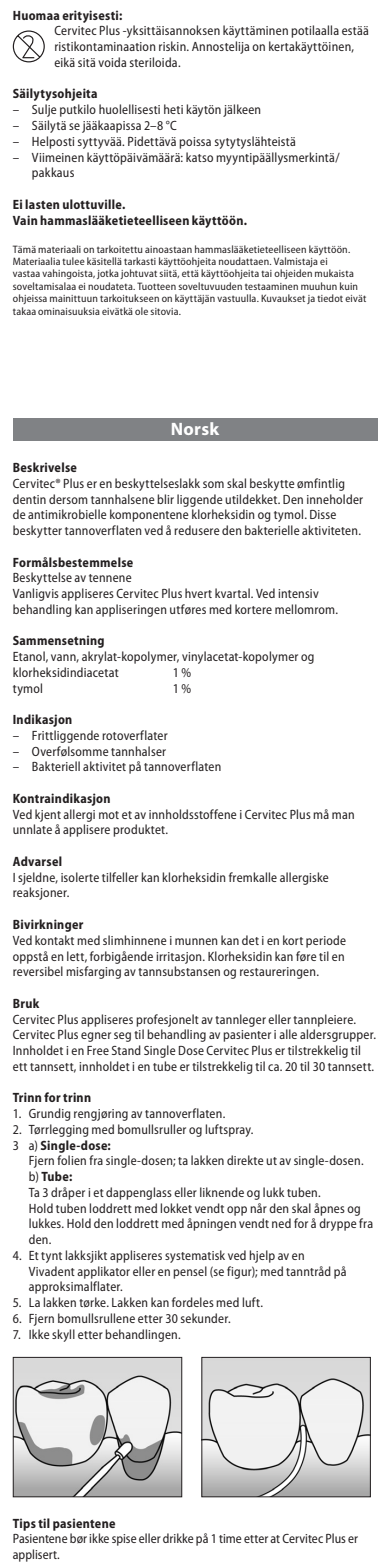
<style>
.page{position:relative;width:390px;height:1563px;background:#fff}
.page>*{position:absolute;margin:0;border:0;box-sizing:border-box;transform-origin:0 0}
.t1{font:700 18px "Myriad Pro";letter-spacing:.015em;color:#fff}
.t2{font:semi-condensed 13.5px/15.8px "Myriad Pro";letter-spacing:.02em;color:#231f20;scale:.96 1}
.t3{font:700 semi-condensed 13.5px/15.8px "Myriad Pro";letter-spacing:.025em;color:#231f20;scale:.96 1}
.t4{font:semi-condensed 10.8px/12.4px "Myriad Pro";letter-spacing:.015em;color:#231f20}
.s1{font-weight:700}
</style>
<div class="page">
<svg style="left:13px;top:30px;width:32px;height:32px"></svg>
<div style="left:13px;top:418px;width:363px;height:22px;background:#808285"></div>
<img style="left:15px;top:1359px;width:165px;height:136px">
<div style="left:13px;top:1357px;width:169px;height:140px;border:1px solid #231f20"></div>
<img style="left:203px;top:1359px;width:165px;height:136px">
<div style="left:201px;top:1357px;width:169px;height:140px;border:1px solid #231f20"></div>
<p class="t3" style="left:13px;top:7px;width:115px">Huomaa erityisesti:</p>
<p class="t2" style="left:54px;top:23px;width:329px">Cervitec Plus -yksittäisannoksen käyttäminen potilaalla estää ristikontaminaation riskin. Annostelija on kertakäyttöinen, eikä sitä voida steriloida.</p>
<p class="t3" style="left:13px;top:86px;width:90px">Säilytysohjeita</p>
<p class="t2" style="left:13px;top:102px;width:260px">– Sulje putkilo huolellisesti heti käytön jälkeen</p>
<p class="t2" style="left:13px;top:118px;width:172px">– Säilytä se jääkaapissa 2–8 °C</p>
<p class="t2" style="left:13px;top:134px;width:296px">– Helposti syttyvää. Pidettävä poissa sytytyslähteistä</p>
<p class="t2" style="left:32px;top:149px;width:321px;text-indent:-19px">– Viimeinen käyttöpäivämäärä: katso myyntipäällysmerkintä/ pakkaus</p>
<p class="t3" style="left:13px;top:196px;width:245px">Ei lasten ulottuville.<br>Vain hammaslääketieteelliseen käyttöön.</p>
<p class="t4" style="left:13px;top:243px;width:354px">Tämä materiaali on tarkoitettu ainoastaan hammaslääketieteelliseen käyttöön.<br>Materiaalia tulee käsitellä tarkasti käyttöohjeita noudattaen. Valmistaja ei<br>vastaa vahingoista, jotka johtuvat siitä, että käyttöohjeita tai ohjeiden mukaista soveltamisalaa ei noudateta. Tuotteen soveltuvuuden testaaminen muuhun kuin ohjeissa mainittuun tarkoitukseen on käyttäjän vastuulla. Kuvaukset ja tiedot eivät takaa ominaisuuksia eivätkä ole sitovia.</p>
<h1 class="t1" style="left:170px;top:419px;width:50px">Norsk</h1>
<p class="t3" style="left:13px;top:460px;width:68px">Beskrivelse</p>
<p class="t2" style="left:13px;top:476px;width:366px">Cervitec® Plus er en beskyttelseslakk som skal beskytte ømfintlig dentin dersom tannhalsene blir liggende utildekket. Den inneholder de antimikrobielle komponentene klorheksidin og tymol. Disse beskytter tannoverflaten ved å redusere den bakterielle aktiviteten.</p>
<p class="t3" style="left:13px;top:554px;width:127px">Formålsbestemmelse</p>
<p class="t2" style="left:13px;top:570px;width:340px">Beskyttelse av tennene<br>Vanligvis appliseres Cervitec Plus hvert kvartal. Ved intensiv behandling kan appliseringen utføres med kortere mellomrom.</p>
<p class="t3" style="left:13px;top:633px;width:97px">Sammensetning</p>
<p class="t2" style="left:13px;top:649px;width:315px">Etanol, vann, akrylat-kopolymer, vinylacetat-kopolymer og klorheksidindiacetat</p>
<p class="t2" style="left:173px;top:665px;width:21px">1 %</p>
<p class="t2" style="left:13px;top:680px;width:33px">tymol</p>
<p class="t2" style="left:173px;top:680px;width:21px">1 %</p>
<p class="t3" style="left:13px;top:712px;width:63px">Indikasjon</p>
<p class="t2" style="left:13px;top:728px;width:162px">– Frittliggende rotoverflater</p>
<p class="t2" style="left:13px;top:743px;width:161px">– Overfølsomme tannhalser</p>
<p class="t2" style="left:13px;top:759px;width:218px">– Bakteriell aktivitet på tannoverflaten</p>
<p class="t3" style="left:13px;top:791px;width:103px">Kontraindikasjon</p>
<p class="t2" style="left:13px;top:806px;width:357px">Ved kjent allergi mot et av innholdsstoffene i Cervitec Plus må man unnlate å applisere produktet.</p>
<p class="t3" style="left:13px;top:854px;width:53px">Advarsel</p>
<p class="t2" style="left:13px;top:869px;width:330px">I sjeldne, isolerte tilfeller kan klorheksidin fremkalle allergiske reaksjoner.</p>
<p class="t3" style="left:13px;top:917px;width:75px">Bivirkninger</p>
<p class="t2" style="left:13px;top:932px;width:348px;text-align:justify">Ved kontakt med slimhinnene i munnen kan det i en kort periode oppstå en lett, forbigående irritasjon. Klorheksidin kan føre til en reversibel misfarging av tannsubstansen og restaureringen.</p>
<p class="t3" style="left:13px;top:995px;width:29px">Bruk</p>
<p class="t2" style="left:13px;top:1011px;width:379px">Cervitec Plus appliseres profesjonelt av tannleger eller tannpleiere.<br>Cervitec Plus egner seg til behandling av pasienter i alle aldersgrupper.<br>Innholdet i en Free Stand Single Dose Cervitec Plus er tilstrekkelig til ett tannsett, innholdet i en tube er tilstrekkelig til ca. 20 til 30 tannsett.</p>
<p class="t3" style="left:13px;top:1090px;width:83px">Trinn for trinn</p>
<p class="t2" style="left:13px;top:1106px;width:222px">1. Grundig rengjøring av tannoverflaten.</p>
<p class="t2" style="left:13px;top:1121px;width:252px">2. Tørrlegging med bomullsruller og luftspray.<br>3 a) <span class="s1">Single-dose:</span></p>
<p class="t2" style="left:29px;top:1153px;width:359px">Fjern folien fra single-dosen; ta lakken direkte ut av single-dosen. b) <span class="s1">Tube:<br></span>Ta 3 dråper i et dappenglass eller liknende og lukk tuben.<br>Hold tuben loddrett med lokket vendt opp når den skal åpnes og lukkes. Hold den loddrett med åpningen vendt ned for å dryppe fra den.</p>
<p class="t2" style="left:29px;top:1247px;width:332px;text-indent:-16px">4. Et tynt lakksjikt appliseres systematisk ved hjelp av en<br>Vivadent applikator eller en pensel (se figur); med tanntråd på approksimalflater.</p>
<p class="t2" style="left:13px;top:1295px;width:262px">5. La lakken tørke. Lakken kan fordeles med luft.</p>
<p class="t2" style="left:13px;top:1310px;width:228px">6. Fjern bomullsrullene etter 30 sekunder.</p>
<p class="t2" style="left:13px;top:1326px;width:176px">7. Ikke skyll etter behandlingen.</p>
<p class="t3" style="left:13px;top:1515px;width:108px">Tips til pasientene</p>
<p class="t2" style="left:13px;top:1531px;width:360px">Pasientene bør ikke spise eller drikke på 1 time etter at Cervitec Plus er applisert.</p>
</div>
